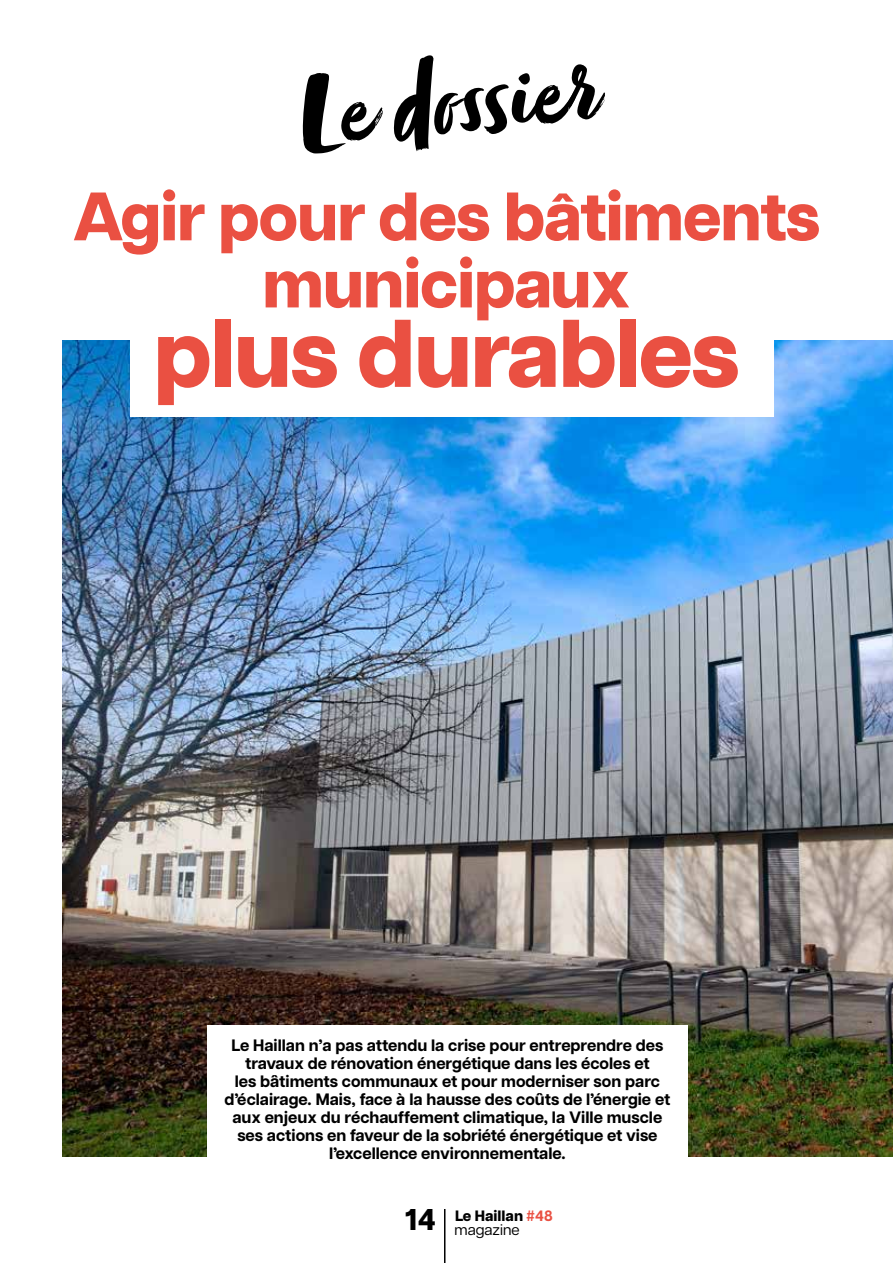
<style>
.page{position:relative;width:893px;height:1263px;background:#fff}
.page>*{position:absolute;margin:0;border:0;box-sizing:border-box;transform-origin:0 0}
.t1{font:112.5px "Zooja Pro";color:#000}
._00_GD_TITRE{font:800 95.85px "Articulat CF";letter-spacing:-.02em;color:#ea5042}
._00_GD_TITRE-2{font:800 68.25px/67.1px "Articulat CF";letter-spacing:-.02em;color:#ea5042;text-align:center}
._00_CHAPEAU{font:700 16.5px/18px "Articulat CF";color:#000;text-align:center}
.t2{font:800 15px/13.8px "Articulat CF";color:#000}
.s1{font-size:30px}
.s2{font-weight:700;color:#ea5042}
.s3{font-weight:400}
</style>
<div class="page">
<hr style="left:444px;top:1209px;width:1px;height:54px;background:#000">
<img style="left:62px;top:340px;width:831px;height:817px">
<div style="left:207px;top:1025px;width:481px;height:146px;background:#fff"></div>
<div style="left:130px;top:251px;width:644px;height:166px;background:#fff"></div>
<svg style="left:552px;top:193px;width:22px;height:9px"></svg>
<h1 class="t1" style="left:292px;top:48px;width:300px;rotate:-5deg">Le dossier</h1>
<p class="_00_GD_TITRE-2" style="left:73px;top:182px;width:749px">Agir pour des batiments municipaux</p>
<p class="_00_GD_TITRE" style="left:153px;top:282px;width:588px">plus durables</p>
<p class="_00_CHAPEAU" style="left:225px;top:1035px;width:447px">Le Haillan n’a pas attendu la crise pour entreprendre des travaux de rénovation énergétique dans les écoles et<br>les bâtiments communaux et pour moderniser son parc d’éclairage. Mais, face à la hausse des coûts de l’énergie et aux enjeux du réchauffement climatique, la Ville muscle ses actions en faveur de la sobriété énergétique et vise l’excellence environnementale.</p>
<p class="t2" style="left:455px;top:1208px;width:100px;text-indent:-50px"><span class="s1">14</span> Le Haillan <span class="s2">#48 </span><span class="s3">magazine</span></p>
</div>
